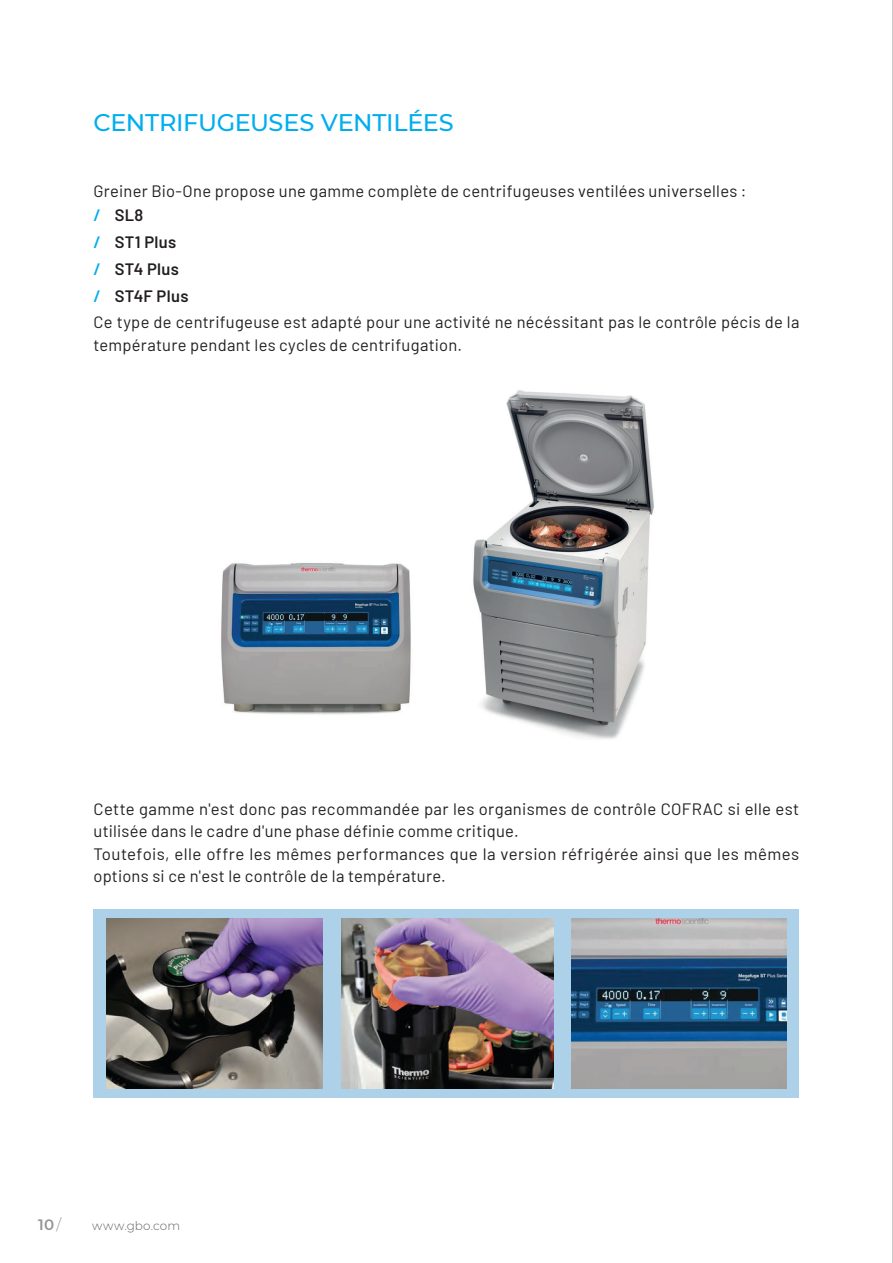
<style>
.page{position:relative;width:893px;height:1263px;background:#fff}
.page>*{position:absolute;margin:0;border:0;box-sizing:border-box;transform-origin:0 0}
.t1{font:500 24px "Montserrat";letter-spacing:-.01em;color:#00aeef}
.t2{font:16.5px/26.8px "Barlow";letter-spacing:.015em;color:#231f20}
.t3{font:600 15px "Montserrat";color:#939598}
.t4{font:300 12px "Montserrat";letter-spacing:.015em;color:#636366}
.s1{font-weight:600;color:#00aeef}
.s2{font-weight:600}
.s3{font-weight:300}
</style>
<div class="page">
<div style="left:94px;top:910px;width:705px;height:188px;background:#add1e9"></div>
<img style="left:106px;top:918px;width:217px;height:171px">
<img style="left:341px;top:918px;width:212px;height:170px">
<img style="left:571px;top:918px;width:216px;height:170px">
<img style="left:473px;top:390px;width:181px;height:349px">
<img style="left:221px;top:563px;width:190px;height:152px">
<hr style="left:892px;top:0;width:1px;height:1263px;background:#939598">
<h1 class="t1" style="left:94px;top:105px;width:362px">CENTRIFUGEUSES VENTILÉES</h1>
<p class="t2" style="left:94px;top:179px;width:654px;line-height:23.1px">Greiner Bio-One propose une gamme complète de centrifugeuses ventilées universelles : <span class="s1">/</span> <span class="s2">SL8</span></p>
<p class="t2" style="left:94px;top:227px;width:707px"><span class="s1">/</span> <span class="s2">ST1 Plus<br></span><span class="s1">/</span> <span class="s2">ST4 Plus<br></span><span class="s1">/</span> <span class="s2">ST4F Plus<br></span>Ce type de centrifugeuse est adapté pour une activité ne nécéssitant pas le contrôle pécis de la</p>
<p class="t2" style="left:94px;top:330px;width:370px">température pendant les cycles de centrifugation.</p>
<p class="t2" style="left:94px;top:796px;width:707px;line-height:22.5px">Cette gamme n'est donc pas recommandée par les organismes de contrôle COFRAC si elle est utilisée dans le cadre d'une phase définie comme critique.<br>Toutefois, elle offre les mêmes performances que la version réfrigérée ainsi que les mêmes options si ce n'est le contrôle de la température.</p>
<p class="t3" style="left:38px;top:1214px;width:25px">10 <span class="s3">/</span></p>
<p class="t4" style="left:92px;top:1218px;width:89px">www.gbo.com</p>
</div>
